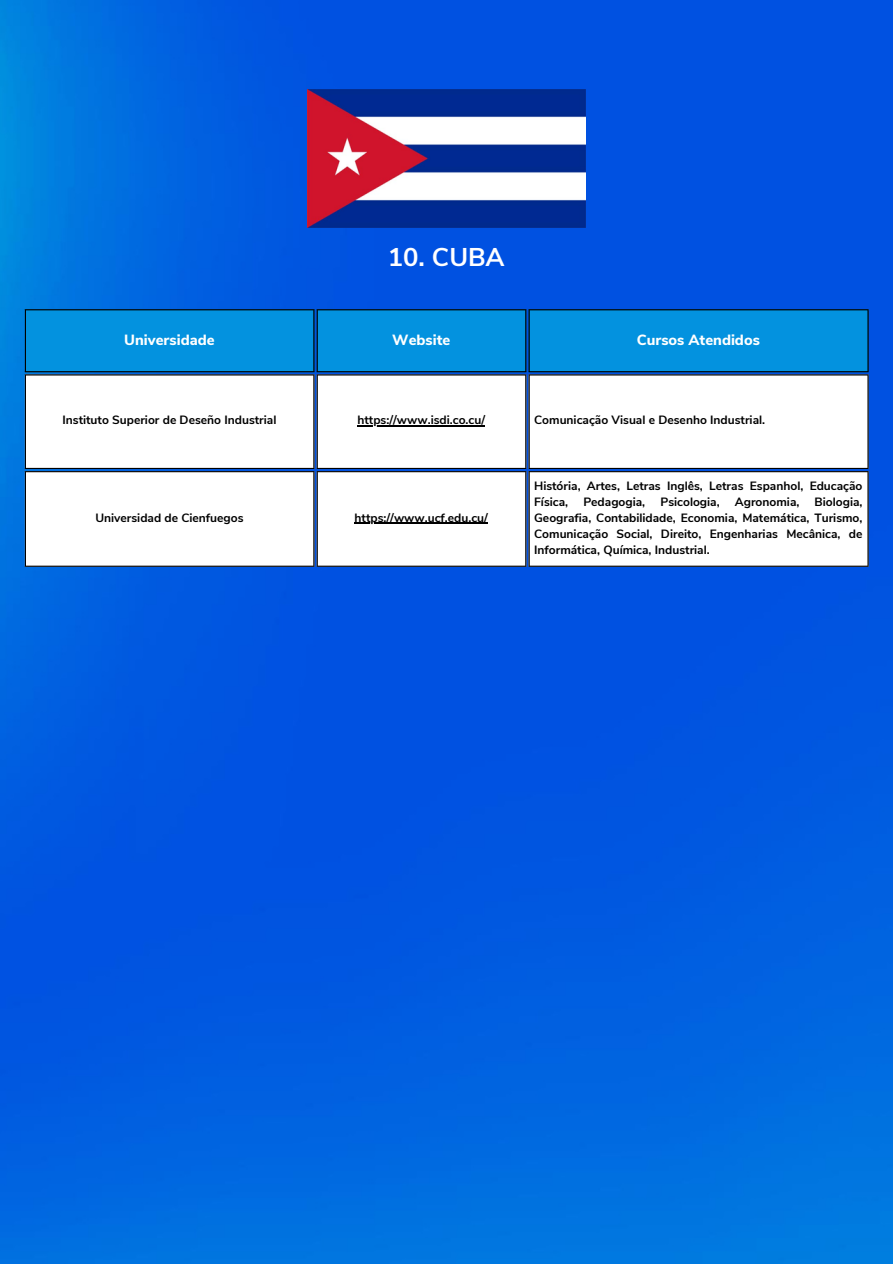
<style>
.page{position:relative;width:893px;height:1264px;background:#fff}
.page>*{position:absolute;margin:0;border:0;box-sizing:border-box;transform-origin:0 0}
.t1{font:700 25.65px "Nunito Sans";color:#fff}
.t2{font:800 14.7px "Nunito Sans";color:#fff}
.t3{font:700 12px/16px "Nunito Sans";color:#000}
</style>
<div class="page">
<img style="left:0;top:0;width:892px;height:1263px">
<div style="left:26px;top:309px;width:841px;height:63px;background:#0392df"></div>
<svg style="left:25px;top:374px;width:843px;height:193px"></svg>
<hr style="left:357px;top:425px;width:128px;height:1px;background:#000">
<hr style="left:354px;top:523px;width:134px;height:1px;background:#000">
<hr style="left:25px;top:310px;width:1px;height:61px;background:#000">
<hr style="left:313px;top:310px;width:1px;height:61px;background:#000">
<hr style="left:25px;top:309px;width:289px;height:1px;background:#000">
<hr style="left:25px;top:371px;width:289px;height:1px;background:#000">
<hr style="left:316px;top:310px;width:2px;height:61px;background:#000">
<hr style="left:525px;top:310px;width:1px;height:61px;background:#000">
<hr style="left:316px;top:309px;width:210px;height:1px;background:#000">
<hr style="left:316px;top:371px;width:210px;height:1px;background:#000">
<hr style="left:528px;top:310px;width:1px;height:61px;background:#000">
<hr style="left:867px;top:310px;width:1px;height:61px;background:#000">
<hr style="left:528px;top:309px;width:340px;height:1px;background:#000">
<hr style="left:528px;top:371px;width:340px;height:1px;background:#000">
<hr style="left:25px;top:375px;width:1px;height:93px;background:#000">
<hr style="left:313px;top:375px;width:1px;height:93px;background:#000">
<hr style="left:25px;top:374px;width:289px;height:1px;background:#000">
<hr style="left:25px;top:468px;width:289px;height:1px;background:#000">
<hr style="left:316px;top:375px;width:2px;height:93px;background:#000">
<hr style="left:525px;top:375px;width:1px;height:93px;background:#000">
<hr style="left:316px;top:374px;width:210px;height:1px;background:#000">
<hr style="left:316px;top:468px;width:210px;height:1px;background:#000">
<hr style="left:528px;top:375px;width:1px;height:93px;background:#000">
<hr style="left:867px;top:375px;width:1px;height:93px;background:#000">
<hr style="left:528px;top:374px;width:340px;height:1px;background:#000">
<hr style="left:528px;top:468px;width:340px;height:1px;background:#000">
<hr style="left:25px;top:472px;width:1px;height:93px;background:#000">
<hr style="left:313px;top:472px;width:1px;height:93px;background:#000">
<hr style="left:25px;top:471px;width:289px;height:1px;background:#000">
<hr style="left:25px;top:565px;width:289px;height:2px;background:#000">
<hr style="left:316px;top:472px;width:2px;height:93px;background:#000">
<hr style="left:525px;top:472px;width:1px;height:93px;background:#000">
<hr style="left:316px;top:471px;width:210px;height:1px;background:#000">
<hr style="left:316px;top:565px;width:210px;height:2px;background:#000">
<hr style="left:528px;top:472px;width:1px;height:93px;background:#000">
<hr style="left:867px;top:472px;width:1px;height:93px;background:#000">
<hr style="left:528px;top:471px;width:340px;height:1px;background:#000">
<hr style="left:528px;top:565px;width:340px;height:2px;background:#000">
<img style="left:307px;top:89px;width:278px;height:139px">
<h1 class="t1" style="left:388px;top:240px;width:118px">10. CUBA</h1>
<p class="t2" style="left:124px;top:330px;width:92px">Universidade</p>
<p class="t2" style="left:392px;top:330px;width:60px">Website</p>
<p class="t2" style="left:636px;top:330px;width:125px">Cursos Atendidos</p>
<p class="t3" style="left:62px;top:412px;width:215px">Instituto Superior de Deseño Industrial</p>
<p class="t3" style="left:357px;top:412px;width:129px">https://www.isdi.co.cu/</p>
<p class="t3" style="left:534px;top:412px;width:232px">Comunicação Visual e Desenho Industrial.</p>
<p class="t3" style="left:95px;top:510px;width:150px">Universidad de Cienfuegos</p>
<p class="t3" style="left:354px;top:510px;width:135px">https://www.ucf.edu.cu/</p>
<p class="t3" style="left:534px;top:478px;width:330px">História, Artes, Letras Inglês, Letras Espanhol, Educação<br>Física,</p>
<p class="t3" style="left:534px;top:494px;width:330px;text-align:justify;text-indent:280px">Biologia, Geografia, Contabilidade, Economia, Matemática, Turismo, Comunicação Social, Direito, Engenharias Mecânica, de Informática, Química, Industrial.</p>
<p class="t3" style="left:583px;top:494px;width:63px">Pedagogia,</p>
<p class="t3" style="left:660px;top:494px;width:61px">Psicologia,</p>
<p class="t3" style="left:734px;top:494px;width:66px">Agronomia,</p>
</div>
